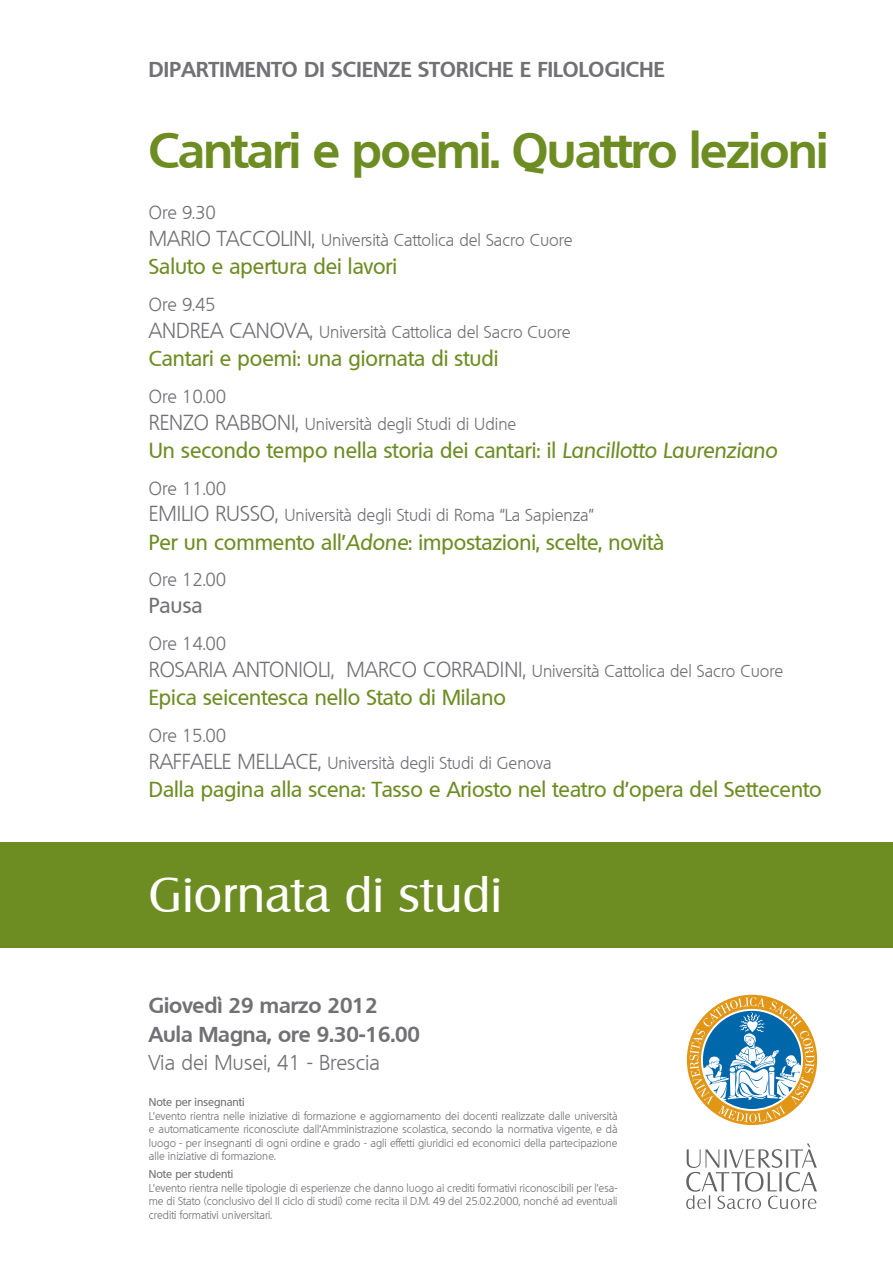
<style>
.page{position:relative;width:893px;height:1263px;background:#fff}
.page>*{position:absolute;margin:0;border:0;box-sizing:border-box;transform-origin:0 0}
.t1{font:700 48px "Quebec";letter-spacing:-.02em;color:#6d8d23}
.t2{font:48px "Salzburg";letter-spacing:.01em;color:#fff}
.t3{font:500 21.15px "Quebec";color:#6d8d23}
.t4{font:300 21.15px "Quebec";color:#717074}
.t5{font:500 21.15px "Quebec";color:#717074}
.t6{font:700 21px/28.5px "Quebec";letter-spacing:.015em;color:#717074}
.t7{font:300 21px "Quebec";color:#717074}
.t8{font:300 18.3px "Quebec";color:#717074}
.t9{font:300 16.95px "Quebec";color:#717074}
.t10{font:300 11.1px/13.5px "Quebec";color:#717074;text-align:justify}
.t11{font:500 11.1px "Quebec";color:#717074}
.s1{font-size:21.15px}
.s2{font-style:italic}
</style>
<div class="page">
<div style="left:0;top:842px;width:893px;height:105px;background:#6d8d23"></div>
<svg style="left:687px;top:995px;width:130px;height:130px"></svg>
<svg style="left:686px;top:1143px;width:131px;height:66px"></svg>
<h3 class="t6" style="left:149px;top:54px;width:517px">dipartimento di scienze storiche e filologiche</h3>
<h1 class="t1" style="left:149px;top:119px;width:681px">Cantari e poemi. Quattro lezioni</h1>
<h3 class="t8" style="left:149px;top:201px;width:69px">Ore 9.30</h3>
<h3 class="t9" style="left:149px;top:229px;width:425px"><span class="s1">Mario Taccoli ni,</span> Università Cattolica del Sacro Cuore</h3>
<h2 class="t3" style="left:149px;top:253px;width:250px">Saluto e apertura dei lavori</h2>
<h3 class="t8" style="left:149px;top:293px;width:69px">Ore 9.45</h3>
<h2 class="t4" style="left:149px;top:317px;width:136px">Andrea Canova</h2>
<h3 class="t9" style="left:310px;top:321px;width:262px"><span class="s1">,</span> Università Cattolica del Sacro Cuore</h3>
<h2 class="t3" style="left:149px;top:345px;width:351px">Cantari e poemi: una giornata di studi</h2>
<h3 class="t8" style="left:149px;top:384px;width:79px">Ore 10.00</h3>
<h2 class="t4" style="left:149px;top:408px;width:80px">Renzo Rabbo</h2>
<h3 class="t9" style="left:277px;top:413px;width:241px"><span class="s1">ni,</span> Università degli Studi di Udine</h3>
<h2 class="t3" style="left:149px;top:437px;width:630px">Un secondo tempo nella storia dei cantari: il <span class="s2">Lancillotto Laurenziano</span></h2>
<h3 class="t8" style="left:149px;top:476px;width:79px">Ore 11.00</h3>
<h2 class="t4" style="left:149px;top:500px;width:11px">Emilio</h2>
<h2 class="t4" style="left:215px;top:500px;width:13px">Russo</h2>
<h3 class="t9" style="left:275px;top:504px;width:320px"><span class="s1">,</span> Università degli Studi di Roma “La Sapienza”</h3>
<h2 class="t3" style="left:149px;top:528px;width:517px">Per un commento all’<span class="s2">Adone</span>: impostazioni, scelte, novità</h2>
<h3 class="t8" style="left:149px;top:568px;width:79px">Ore 12.00</h3>
<h2 class="t5" style="left:149px;top:592px;width:55px">Pausa</h2>
<h3 class="t8" style="left:149px;top:632px;width:79px">Ore 14.00</h3>
<h2 class="t4" style="left:149px;top:656px;width:14px">Rosa</h2>
<h3 class="t9" style="left:198px;top:660px;width:587px"><span class="s1">ria Antonioli, Marco Corradi ni,</span> Università Cattolica del Sacro Cuore</h3>
<h2 class="t3" style="left:149px;top:684px;width:359px">Epica seicentesca nello Stato di Milano</h2>
<h3 class="t8" style="left:149px;top:723px;width:79px">Ore 15.00</h3>
<h3 class="t9" style="left:149px;top:751px;width:404px"><span class="s1">Raffaele Mellace,</span> Università degli Studi di Genova</h3>
<h2 class="t3" style="left:149px;top:775px;width:674px">Dalla pagina alla scena: Tasso e Ariosto nel teatro d’opera del Settecento</h2>
<h1 class="t2" style="left:149px;top:866px;width:354px">Giornata di studi</h1>
<h3 class="t6" style="left:149px;top:991px;width:273px">Giovedì 29 marzo 2012<br>Aula Magna, ore 9.30-16.00</h3>
<h3 class="t7" style="left:149px;top:1049px;width:233px">Via dei Musei, 41 - Brescia</h3>
<p class="t11" style="left:149px;top:1095px;width:97px">Note per insegnanti</p>
<p class="t10" style="left:149px;top:1109px;width:470px">L’evento rientra nelle iniziative di formazione e aggiornamento dei docenti realizzate dalle università e automaticamente riconosciute dall’Amministrazione scolastica, secondo la normativa vigente, e dà luogo - per insegnanti di ogni ordine e grado - agli effetti giuridici ed economici della partecipazione alle iniziative di formazione.</p>
<p class="t11" style="left:149px;top:1167px;width:86px">Note per studenti</p>
<p class="t10" style="left:149px;top:1181px;width:470px">L’evento rientra nelle tipologie di esperienze che danno luogo ai crediti formativi riconoscibili per l’esa&shy;me di Stato (conclusivo del II ciclo di studi) come recita il D.M. 49 del 25.02.2000, nonché ad eventuali crediti formativi universitari.</p>
</div>
